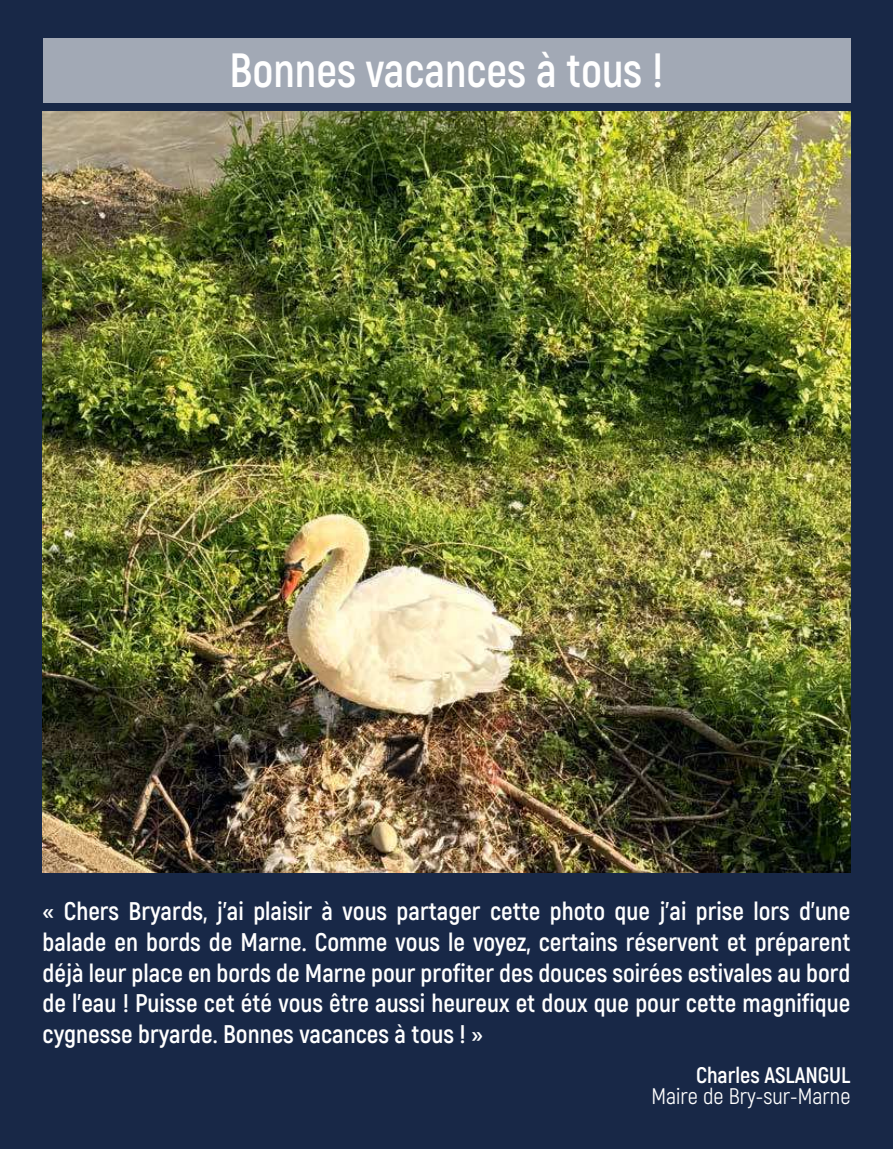
<style>
.page{position:relative;width:893px;height:1149px;background:#fff}
.page>*{position:absolute;margin:0;border:0;box-sizing:border-box;transform-origin:0 0}
.t1{font:700 48px "Akrobat";color:#fff;scale:.95 1}
.t2{font:700 25.5px/30.6px "Akrobat";color:#fff;text-align:justify}
.t3{font:22.5px "Akrobat";color:#fff}
.t4{font:700 22.5px "Akrobat";color:#fff}
</style>
<div class="page">
<div style="left:0;top:0;width:893px;height:1148px;background:#182847"></div>
<div style="left:43px;top:38px;width:807px;height:65px;background:#a2a9b5"></div>
<img style="left:43px;top:111px;width:807px;height:761px">
<h1 class="t1" style="left:229px;top:48px;width:458px">Bonnes vacances à tous !</h1>
<p class="t2" style="left:43px;top:897px;width:809px">« Chers Bryards, j’ai plaisir à vous partager cette photo que j’ai prise lors d’une balade en bords de Marne. Comme vous le voyez, certains réservent et préparent déjà leur place en bords de Marne pour profiter des douces soirées estivales au bord de l’eau ! Puisse cet été vous être aussi heureux et doux que pour cette magnifique cygnesse bryarde. Bonnes vacances à tous ! »</p>
<p class="t4" style="left:696px;top:1064px;width:156px">Charles ASLANGUL</p>
<p class="t3" style="left:651px;top:1085px;width:201px">Maire de Bry-sur-Marne</p>
</div>
